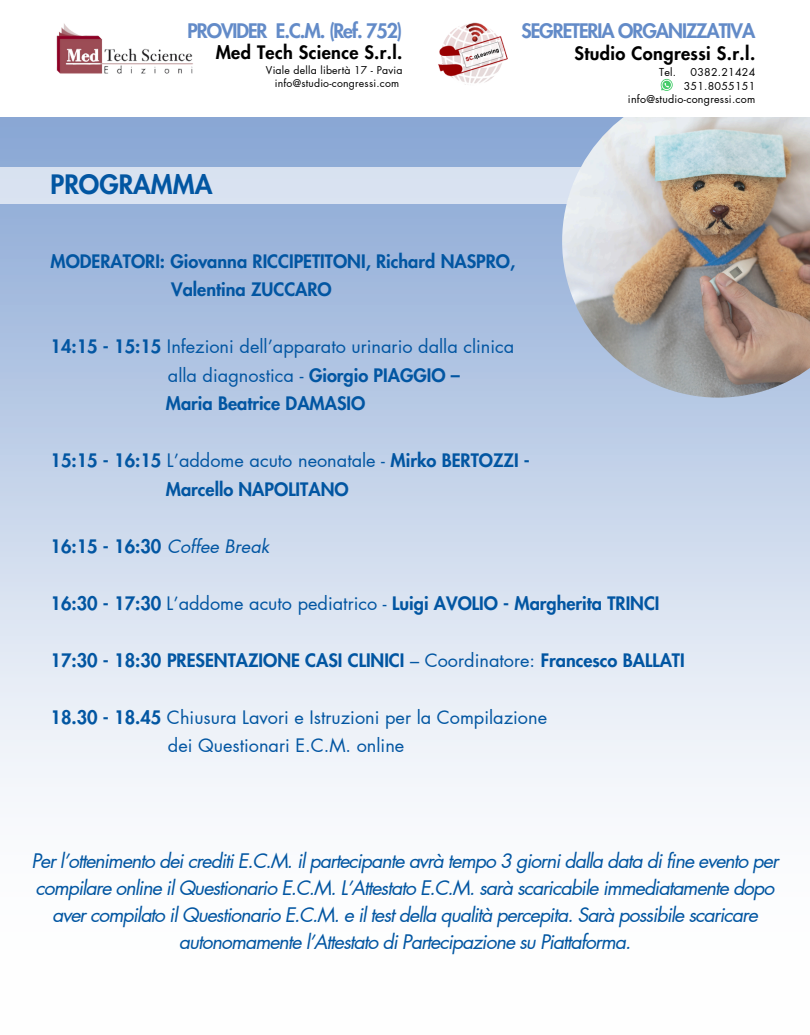
<style>
.page{position:relative;width:810px;height:1035px;background:#fff}
.page>*{position:absolute;margin:0;border:0;box-sizing:border-box;transform-origin:0 0}
.t1{font:800 26.1px "Futura LT Pro";color:#0256a2}
.t2{font:italic 19.6px/27px "Futura LT Pro";letter-spacing:-.05em;color:#0256a2;text-align:center}
.t3{font:800 19.6px "Futura LT Pro";letter-spacing:-.05em;color:#638bc8}
.t4{font:800 18.2px "Futura LT Pro";letter-spacing:.02em;color:#000}
.t5{font:800 18.1px/28.5px "Futura LT Pro";color:#0256a2}
.t6{font:18.1px/28.5px "Futura LT Pro";color:#0256a2}
.t7{font:10.7px "Futura LT Pro";letter-spacing:.02em;color:#000}
.t8{font:10.5px "Futura LT Pro";letter-spacing:.02em;color:#000}
.s1{font-weight:800}
.s2{font-weight:400}
.s3{font-weight:400;font-style:italic}
</style>
<div class="page">
<img style="left:562px;top:117px;width:248px;height:281px">
<img style="left:438px;top:22px;width:70px;height:63px">
<img style="left:56px;top:23px;width:137px;height:51px">
<svg style="left:661px;top:79px;width:12px;height:12px"></svg>
<h1 class="t3" style="left:187px;top:22px;width:217px">PROVIDER E.C.M. (Ref. 752)</h1>
<h3 class="t4" style="left:216px;top:44px;width:188px">Med Tech Science S.r.l.</h3>
<h4 class="t8" style="left:266px;top:66px;width:138px">Viale della libertà 17 - Pavia</h4>
<h4 class="t8" style="left:275px;top:78px;width:126px">info@studio-congressi.com</h4>
<p class="t1" style="left:51px;top:173px;width:163px">PROGRAMMA</p>
<h4 class="t3" style="left:521px;top:22px;width:235px">SEGRETERIA ORGANIZZATIVA</h4>
<p class="t4" style="left:574px;top:45px;width:182px">Studio Congressi S.r.l.</p>
<p class="t7" style="left:659px;top:67px;width:19px">Tel.</p>
<p class="t7" style="left:691px;top:67px;width:66px">0382.21424</p>
<p class="t7" style="left:684px;top:81px;width:73px">351.8055151</p>
<p class="t7" style="left:628px;top:95px;width:129px">info@studio-congressi.com</p>
<p class="t5" style="left:171px;top:248px;width:346px;text-indent:-121px">MODERATORI: Giovanna RICCIPETITONI, Richard NASPRO,<br>Valentina ZUCCARO</p>
<p class="t6" style="left:166px;top:333px;width:350px;text-indent:-115px"><span class="s1">14:15 - 15:15</span> Infezioni dell’apparato urinario dalla clinica alla diagnostica - <span class="s1">Giorgio PIAGGIO –<br>Maria Beatrice DAMASIO</span></p>
<h2 class="t5" style="left:166px;top:447px;width:365px;text-indent:-115px">15:15 - 16:15 <span class="s2">L’addome acuto neonatale -</span> Mirko BERTOZZI -<br>Marcello NAPOLITANO</h2>
<p class="t5" style="left:51px;top:533px;width:220px">16:15 - 16:30 <span class="s3">Coffee Break</span></p>
<p class="t5" style="left:51px;top:590px;width:610px">16:30 - 17:30 <span class="s2">L’addome acuto pediatrico -</span> Luigi AVOLIO - Margherita TRINCI</p>
<p class="t5" style="left:51px;top:647px;width:636px">17:30 - 18:30 PRESENTAZIONE CASI CLINICI <span class="s2">– Coordinatore:</span> Francesco BALLATI</p>
<p class="t6" style="left:168px;top:704px;width:381px;text-indent:-117px"><span class="s1">18.30 - 18.45</span> Chiusura Lavori e Istruzioni per la Compilazione dei Questionari E.C.M. online</p>
<h4 class="t2" style="left:31px;top:848px;width:749px">Per l’ottenimento dei crediti E.C.M. il partecipante avrà tempo 3 giorni dalla data di fine evento per compilare online il Questionario E.C.M. L’Attestato E.C.M. sarà scaricabile immediatamente dopo aver compilato il Questionario E.C.M. e il test della qualità percepita. Sarà possibile scaricare autonomamente l’Attestato di Partecipazione su Piattaforma.</h4>
</div>
